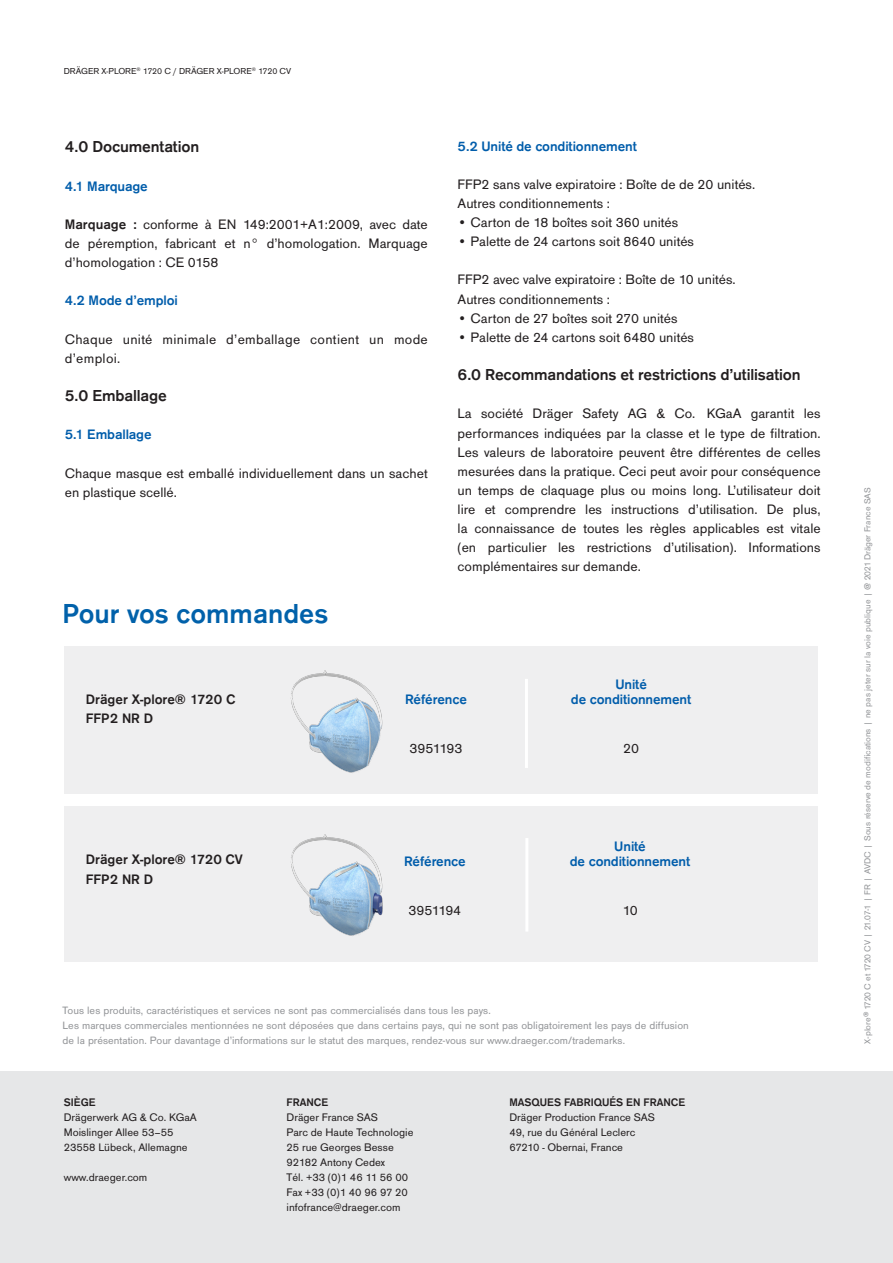
<style>
.page{position:relative;width:893px;height:1263px;background:#fff}
.page>*{position:absolute;margin:0;border:0;box-sizing:border-box;transform-origin:0 0}
.t1{font:700 28.5px "Draeger Akzidenz";color:#0161aa}
.t2{font:700 16.5px "Draeger Akzidenz";letter-spacing:-.01em;color:#231f20}
.t3{font:14.25px/19.2px "Draeger Akzidenz";color:#231f20;text-align:justify}
.t4{font:700 14.25px/15px "Draeger Akzidenz";letter-spacing:-.01em;color:#015dab;text-align:center}
.t5{font:14.25px/19.2px "Draeger Akzidenz";letter-spacing:.02em;color:#231f20}
.t6{font:700 14.25px/19.2px "Draeger Akzidenz";color:#231f20}
.t7{font:14.25px "Draeger Akzidenz";letter-spacing:-.025em;color:#231f20}
.t8{font:14.25px "Draeger Akzidenz";letter-spacing:-.02em;color:#231f20}
.t9{font:11.4px "Draeger Akzidenz";color:#231f20}
.t10{font:700 11.4px "Draeger Akzidenz";color:#231f20}
.t11{font:11.1px/15px "Draeger San";color:#939598}
.t12{font:9px "Draeger San";color:#939598}
.t13{font:9px "Draeger Akzidenz";color:#231f20}
.s1{font-weight:700}
</style>
<div class="page">
<div style="left:64px;top:646px;width:753px;height:148px;background:#efeff0"></div>
<div style="left:64px;top:806px;width:753px;height:156px;background:#efeff0"></div>
<img style="left:291px;top:670px;width:92px;height:103px">
<hr style="left:525px;top:679px;width:3px;height:89px;background:#fff">
<hr style="left:525px;top:838px;width:3px;height:93px;background:#fff">
<div style="left:0;top:1071px;width:893px;height:192px;background:#e6e7e8"></div>
<img style="left:291px;top:834px;width:92px;height:102px">
<p class="t13" style="left:64px;top:66px;width:229px">DRÄGER X-PLORE<sup>®</sup> 1720 C / DRÄGER X-PLORE<sup>®</sup> 1720 CV</p>
<p class="t2" style="left:65px;top:138px;width:136px">4.0 Documentation</p>
<p class="t4" style="left:65px;top:178px;width:85px">4.1 Marquage</p>
<p class="t3" style="left:65px;top:215px;width:365px"><span class="s1">Marquage :</span> conforme à EN 149:2001+A1:2009, avec date de péremption, fabricant et n° d’homologation. Marquage d’homologation : CE 0158</p>
<p class="t4" style="left:65px;top:293px;width:114px">4.2 Mode d’emploi</p>
<p class="t5" style="left:65px;top:329px;width:365px">Chaque unité minimale d’emballage contient un mode d’emploi.</p>
<p class="t2" style="left:65px;top:386px;width:104px">5.0 Emballage</p>
<p class="t4" style="left:65px;top:427px;width:88px">5.1 Emballage</p>
<p class="t3" style="left:65px;top:463px;width:365px">Chaque masque est emballé individuellement dans un sachet en plastique scellé.</p>
<p class="t1" style="left:62px;top:598px;width:267px">Pour vos commandes</p>
<p class="t4" style="left:458px;top:138px;width:181px">5.2 Unité de conditionnement</p>
<p class="t3" style="left:458px;top:174px;width:299px">FFP2 sans valve expiratoire : Boîte de de 20 unités.</p>
<p class="t3" style="left:458px;top:194px;width:154px">Autres conditionnements :</p>
<p class="t3" style="left:458px;top:213px;width:222px">• Carton de 18 boîtes soit 360 unités</p>
<p class="t3" style="left:458px;top:232px;width:238px">• Palette de 24 cartons soit 8640 unités</p>
<p class="t3" style="left:458px;top:270px;width:280px">FFP2 avec valve expiratoire : Boîte de 10 unités.</p>
<p class="t3" style="left:458px;top:289px;width:154px">Autres conditionnements :</p>
<p class="t3" style="left:458px;top:308px;width:222px">• Carton de 27 boîtes soit 270 unités</p>
<p class="t3" style="left:458px;top:328px;width:238px">• Palette de 24 cartons soit 6480 unités</p>
<p class="t2" style="left:458px;top:365px;width:345px">6.0 Recommandations et restrictions d’utilisation</p>
<p class="t3" style="left:458px;top:404px;width:365px">La société Dräger Safety AG &amp; Co. KGaA garantit les performances indiquées par la classe et le type de filtration.<br>Les valeurs de laboratoire peuvent être différentes de celles mesurées dans la pratique. Ceci peut avoir pour conséquence un temps de claquage plus ou moins long. L’utilisateur doit lire et comprendre les instructions d’utilisation. De plus, la connaissance de toutes les règles applicables est vitale (en particulier les restrictions d’utilisation). Informations complémentaires sur demande.</p>
<p class="t6" style="left:86px;top:689px;width:151px">Dräger X-plore® 1720 C<br>FFP2 NR D</p>
<p class="t6" style="left:86px;top:850px;width:158px">Dräger X-plore® 1720 CV<br>FFP2 NR D</p>
<p class="t4" style="left:405px;top:692px;width:63px">Référence</p>
<p class="t4" style="left:571px;top:677px;width:122px">Unité<br>de conditionnement</p>
<p class="t8" style="left:410px;top:740px;width:54px">3951193</p>
<p class="t3" style="left:623px;top:738px;width:17px">20</p>
<p class="t4" style="left:404px;top:853px;width:63px">Référence</p>
<p class="t4" style="left:570px;top:839px;width:122px">Unité<br>de conditionnement</p>
<p class="t7" style="left:409px;top:902px;width:54px">3951194</p>
<p class="t3" style="left:622px;top:900px;width:17px">10</p>
<p class="t11" style="left:63px;top:1003px;width:430px">Tous les produits, caractéristiques et services ne sont pas commercialisés dans tous les pays.</p>
<p class="t11" style="left:63px;top:1018px;width:628px">Les marques commerciales mentionnées ne sont déposées que dans certains pays, qui ne sont pas obligatoirement les pays de diffusion de la présentation. Pour davantage d’informations sur le statut des marques, rendez-vous sur www.draeger.com/trademarks.</p>
<p class="t10" style="left:64px;top:1095px;width:33px">SIÈGE</p>
<p class="t9" style="left:64px;top:1111px;width:135px">Drägerwerk AG &amp; Co. KGaA</p>
<p class="t9" style="left:64px;top:1126px;width:111px">Moislinger Allee 53–55</p>
<p class="t9" style="left:64px;top:1141px;width:125px">23558 Lübeck, Allemagne</p>
<p class="t9" style="left:64px;top:1171px;width:85px">www.draeger.com</p>
<p class="t10" style="left:287px;top:1095px;width:43px">FRANCE</p>
<p class="t9" style="left:287px;top:1111px;width:93px">Dräger France SAS</p>
<p class="t9" style="left:287px;top:1126px;width:128px">Parc de Haute Technologie</p>
<p class="t9" style="left:287px;top:1141px;width:109px">25 rue Georges Besse</p>
<p class="t9" style="left:287px;top:1156px;width:100px">92182 Antony Cedex</p>
<p class="t9" style="left:287px;top:1171px;width:123px">Tél. +33 (0)1 46 11 56 00</p>
<p class="t9" style="left:287px;top:1186px;width:123px">Fax +33 (0)1 40 96 97 20</p>
<p class="t9" style="left:287px;top:1201px;width:115px">infofrance@draeger.com</p>
<p class="t10" style="left:509px;top:1095px;width:177px">MASQUES FABRIQUÉS EN FRANCE</p>
<p class="t9" style="left:509px;top:1111px;width:147px">Dräger Production France SAS</p>
<p class="t9" style="left:509px;top:1126px;width:127px">49, rue du Général Leclerc</p>
<p class="t9" style="left:509px;top:1141px;width:115px">67210 - Obernai, France</p>
<p class="t12" style="left:862px;top:1044px;width:558px;rotate:-90deg">X-plore® 1720 C et 1720 CV | 21.07-1 | FR | AVDC | Sous réserve de modifications | ne pas jeter sur la voie publique | @ 2021 Dräger France SAS</p>
</div>
